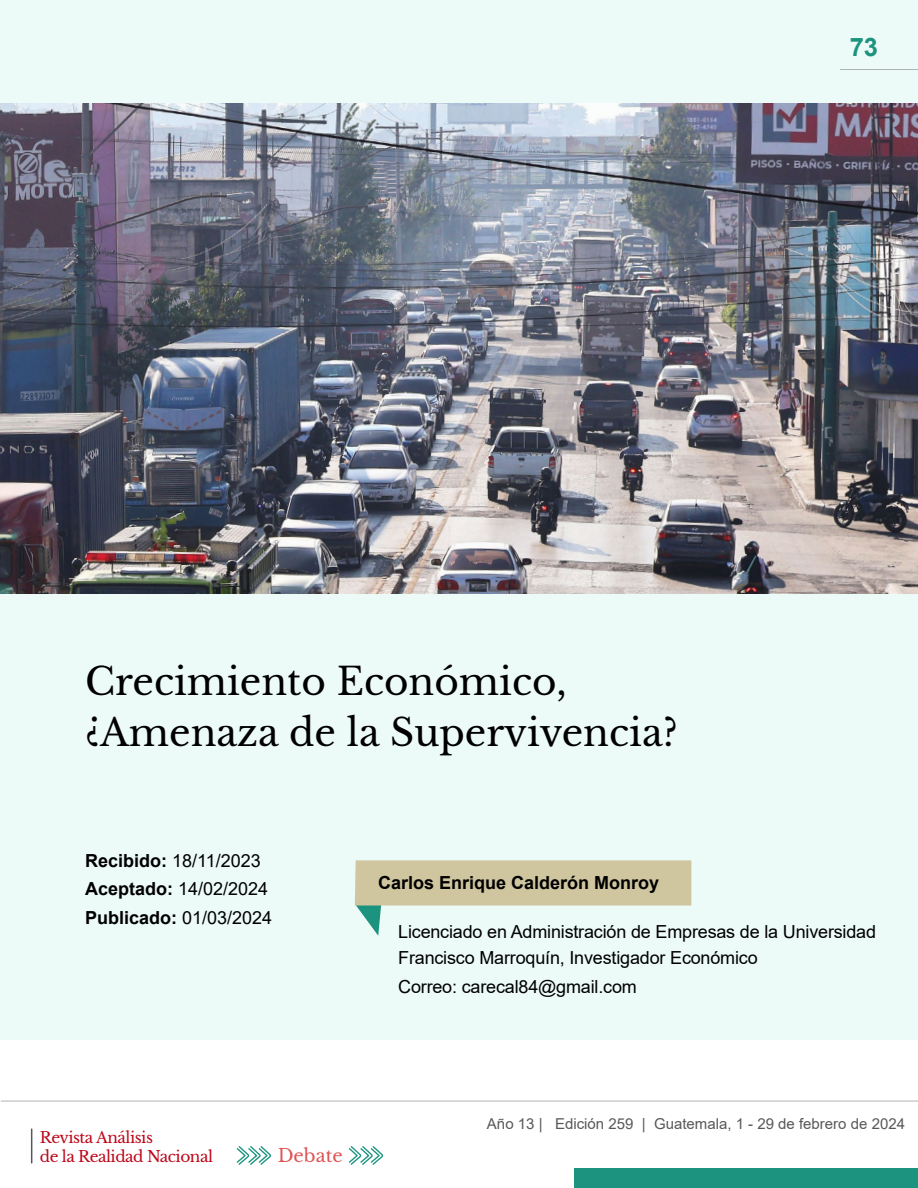
<style>
.page{position:relative;width:918px;height:1188px;background:#fff}
.page>*{position:absolute;margin:0;border:0;box-sizing:border-box;transform-origin:0 0}
.t1{font:37.5px/50.1px "Libre Baskerville";color:#000}
.t2{font:700 25.5px "Arial";color:#1b937e}
.t3{font:18px/28.5px "Arial";letter-spacing:-.01em;color:#000}
.t4{font:700 18px "Arial";color:#000}
.t5{font:18px "Libre Baskerville";color:#de5454}
.t6{font:15.3px/18.3px "Libre Baskerville";letter-spacing:-.03em;color:#bd0518}
.t7{font:15px "Arial";color:#58585a}
.s1{font-weight:700}
</style>
<div class="page">
<div style="left:0;top:0;width:918px;height:1039px;background:#ecfaf8"></div>
<div style="left:574px;top:1168px;width:344px;height:20px;background:#1b937e"></div>
<svg style="left:236px;top:1146px;width:35px;height:19px"></svg>
<svg style="left:348px;top:1146px;width:36px;height:19px"></svg>
<hr style="left:1px;top:1101px;width:917px;height:1px;background:#b1b3b4">
<hr style="left:31px;top:1129px;width:1px;height:34px;background:#58585a">
<hr style="left:840px;top:69px;width:78px;height:1px;background:#b1b3b4">
<svg style="left:355px;top:860px;width:336px;height:76px"></svg>
<img style="left:0;top:104px;width:918px;height:490px">
<h2 class="t2" style="left:850px;top:29px;width:30px">73</h2>
<h1 class="t1" style="left:85px;top:657px;width:594px">Crecimiento Económico, ¿Amenaza de la Supervivencia?</h1>
<p class="t3" style="left:85px;top:846px;width:189px"><span class="s1">Recibido:</span> 18/11/2023<br><span class="s1">Aceptado:</span> 14/02/2024<br><span class="s1">Publicado:</span> 01/03/2024</p>
<p class="t4" style="left:378px;top:870px;width:283px">Carlos Enrique Calderón Monroy</p>
<p class="t3" style="left:398px;top:919px;width:479px;line-height:25.5px">Licenciado en Administración de Empresas de la Universidad<br>Francisco Marroquín, Investigador Económico</p>
<p class="t3" style="left:398px;top:973px;width:240px">Correo: carecal84@gmail.com</p>
<p class="t6" style="left:40px;top:1129px;width:175px">Revista Análisis<br>de la Realidad Nacional</p>
<p class="t5" style="left:278px;top:1145px;width:67px">Debate</p>
<p class="t7" style="left:487px;top:1113px;width:420px">Año 13 | Edición 259 | Guatemala, 1 - 29 de febrero de 2024</p>
</div>
